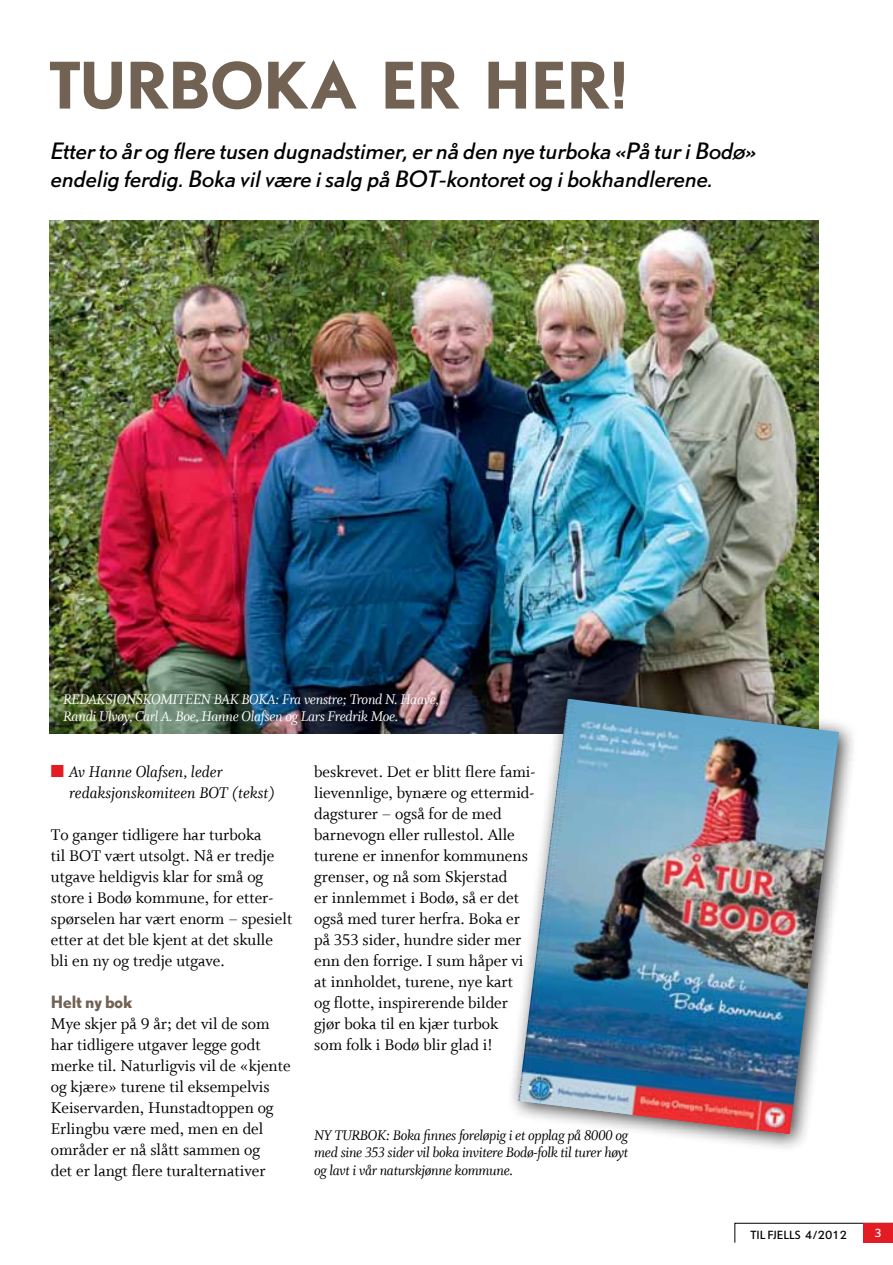
<style>
.page{position:relative;width:893px;height:1265px;background:#fff}
.page>*{position:absolute;margin:0;border:0;box-sizing:border-box;transform-origin:0 0}
.t1{font:700 59.68px "DTL Nobel TOT";color:#716254}
.t2{font:italic 21px/28px "DTL Nobel TOT";color:#000}
.t3{font:17.5px/21px "Whitman Roman LF";color:#000}
.t4{font:17.5px/21px "Whitman Italic LF";color:#000}
.t5{font:15.75px/17.7px "Whitman Italic LF";letter-spacing:-.02em;color:#000;text-align:justify}
.t6{font:15.75px/17.7px "Whitman Italic LF";letter-spacing:-.02em;color:#fff}
.t7{font:700 15.75px "DTL Nobel TOT";color:#716254}
.t8{font:10.5px "DTL Nobel TOT";color:#000}
.t9{font:10.5px "DTL Nobel TOT";color:#fff}
.s1{color:#e31b23}
</style>
<div class="page">
<svg style="left:734px;top:1222px;width:158px;height:21px"></svg>
<div style="left:863px;top:1223px;width:29px;height:20px;background:#e31b23"></div>
<img style="left:49px;top:220px;width:770px;height:513px">
<div style="left:506px;top:687px;width:352px;height:467px;background:#000;opacity:.75"></div>
<img style="left:518px;top:699px;width:321px;height:435px">
<h1 class="t1" style="left:50px;top:43px;width:580px">TURBOKA ER HER!</h1>
<p class="t2" style="left:51px;top:136px;width:706px">Etter to år og flere tusen dugnadstimer, er nå den nye turboka «På tur i Bodø» endelig ferdig. Boka vil være i salg på BOT-kontoret og i bokhandlerene.</p>
<p class="t6" style="left:63px;top:690px;width:377px">REDAKSJONSKOMITEEN BAK BOKA: Fra venstre; Trond N. Haave,<br>Randi Ulvøy, Carl A. Boe, Hanne Olafsen og Lars Fredrik Moe.</p>
<p class="t4" style="left:69px;top:762px;width:207px;text-indent:-18px"><span class="s1">■</span> Av Hanne Olafsen, leder redaksjonskomiteen BOT (tekst)</p>
<p class="t3" style="left:51px;top:824px;width:243px">To ganger tidligere har turboka<br>til BOT vært utsolgt. Nå er tredje utgave heldigvis klar for små og store i Bodø kommune, for etter&shy;spørselen har vært enorm – spesielt etter at det ble kjent at det skulle bli en ny og tredje utgave.</p>
<p class="t7" style="left:51px;top:991px;width:83px">Helt ny bok</p>
<p class="t3" style="left:51px;top:1013px;width:241px">Mye skjer på 9 år; det vil de som har tidligere utgaver legge godt merke til. Naturligvis vil de «kjente og kjære» turene til eksempelvis<br>Keiservarden, Hunstadtoppen og<br>Erlingbu være med, men en del områder er nå slått sammen og<br>det er langt flere turalternativer</p>
<p class="t3" style="left:314px;top:761px;width:223px">beskrevet. Det er blitt flere fami&shy;lievennlige, bynære og ettermid&shy;dagsturer – også for de med barnevogn eller rullestol. Alle turene er innenfor kommunens grenser, og nå som Skjerstad<br>er innlemmet i Bodø, så er det også med turer herfra. Boka er på 353 sider, hundre sider mer enn den forrige. I sum håper vi at innholdet, turene, nye kart<br>og flotte, inspirerende bilder gjør boka til en kjær turbok<br>som folk i Bodø blir glad i!</p>
<p class="t5" style="left:314px;top:1126px;width:316px">NY TURBOK: Boka finnes foreløpig i et opplag på 8000 og med sine 353 sider vil boka invitere Bodø-folk til turer høyt og lavt i vår naturskjønne kommune.</p>
<p class="t8" style="left:750px;top:1227px;width:98px">TIL FJELLS 4/2012</p>
<p class="t9" style="left:874px;top:1226px;width:9px">3</p>
</div>
